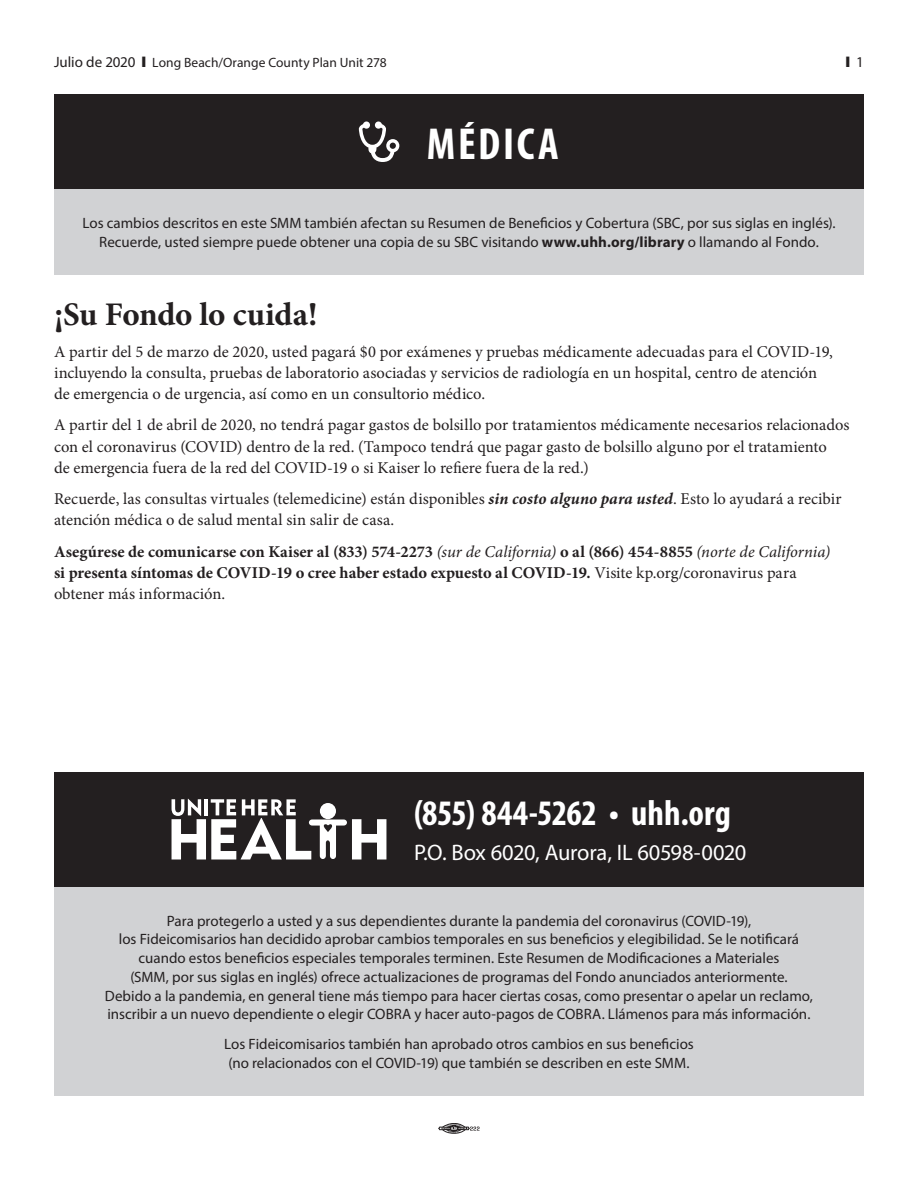
<style>
.page{position:relative;width:918px;height:1188px;background:#fff}
.page>*{position:absolute;margin:0;border:0;box-sizing:border-box;transform-origin:0 0}
.t1{font:700 condensed 45px "Myriad Pro";letter-spacing:.055em;color:#fff}
.t2{font:700 condensed 36px "Myriad Pro";color:#fff}
.t3{font:700 33px "Minion Pro";letter-spacing:-.015em;color:#231f20}
.t4{font:22.5px "Myriad Pro";letter-spacing:-.01em;color:#fff}
.t5{font:16.5px/21px "Minion Pro";color:#231f20}
.t6{font:700 16.5px/21px "Minion Pro";letter-spacing:.005em;color:#231f20}
.t7{font:15px/18.8px "Myriad Pro";color:#231f20;text-align:center}
.t8{font:13.5px "Myriad Pro";color:#231f20}
.s1{font-size:15px}
.s2{font-weight:700}
.s3{font-weight:700;font-style:italic}
.s4{font-weight:400;font-style:italic}
.s5{font-weight:400}
</style>
<div class="page">
<svg style="left:438px;top:1123px;width:42px;height:10px"></svg>
<div style="left:54px;top:886px;width:810px;height:210px;background:#d1d2d4"></div>
<div style="left:54px;top:189px;width:810px;height:85px;background:#d1d2d4"></div>
<div style="left:54px;top:94px;width:810px;height:95px;background:#231f20"></div>
<svg style="left:359px;top:122px;width:40px;height:40px"></svg>
<div style="left:54px;top:772px;width:810px;height:114px;background:#231f20"></div>
<svg style="left:172px;top:799px;width:214px;height:61px"></svg>
<p class="t8" style="left:54px;top:54px;width:334px"><span class="s1">Julio de 2020</span> ❙ Long Beach/Orange County Plan Unit 278</p>
<p class="t7" style="left:846px;top:52px;width:20px">❙ 1</p>
<h1 class="t1" style="left:427px;top:116px;width:133px">MÉDICA</h1>
<p class="t7" style="left:83px;top:213px;width:754px">Los cambios descritos en este SMM también afectan su Resumen de Beneficios y Cobertura (SBC, por sus siglas en inglés).<br>Recuerde, usted siempre puede obtener una copia de su SBC visitando <span class="s2">www.uhh.org/library</span> o llamando al Fondo.</p>
<h3 class="t3" style="left:54px;top:292px;width:265px">¡Su Fondo lo cuida!</h3>
<p class="t5" style="left:54px;top:341px;width:780px">A partir del 5 de marzo de 2020, usted pagará $0 por exámenes y pruebas médicamente adecuadas para el COVID-19, incluyendo la consulta, pruebas de laboratorio asociadas y servicios de radiología en un hospital, centro de atención de emergencia o de urgencia, así como en un consultorio médico.</p>
<p class="t5" style="left:54px;top:415px;width:797px">A partir del 1 de abril de 2020, no tendrá pagar gastos de bolsillo por tratamientos médicamente necesarios relacionados con el coronavirus (COVID) dentro de la red. (Tampoco tendrá que pagar gasto de bolsillo alguno por el tratamiento<br>de emergencia fuera de la red del COVID-19 o si Kaiser lo refiere fuera de la red.)</p>
<p class="t5" style="left:54px;top:488px;width:789px">Recuerde, las consultas virtuales (telemedicine) están disponibles <span class="s3">sin costo alguno para usted</span>. Esto lo ayudará a recibir atención médica o de salud mental sin salir de casa.</p>
<p class="t6" style="left:54px;top:541px;width:778px">Asegúrese de comunicarse con Kaiser al (833) 574-2273 <span class="s4">(sur de California)</span> o al (866) 454-8855 <span class="s4">(norte de California) </span>si presenta síntomas de COVID-19 o cree haber estado expuesto al COVID-19. <span class="s5">Visite kp.org/coronavirus para obtener más información.</span></p>
<h2 class="t2" style="left:414px;top:791px;width:319px">(855) 844-5262 • uhh.org</h2>
<h3 class="t4" style="left:414px;top:838px;width:334px">P.O. Box 6020, Aurora, IL 60598-0020</h3>
<p class="t7" style="left:105px;top:911px;width:710px">Para protegerlo a usted y a sus dependientes durante la pandemia del coronavirus (COVID-19),<br>los Fideicomisarios han decidido aprobar cambios temporales en sus beneficios y elegibilidad. Se le notificará cuando estos beneficios especiales temporales terminen. Este Resumen de Modificaciones a Materiales<br>(SMM, por sus siglas en inglés) ofrece actualizaciones de programas del Fondo anunciados anteriormente.<br>Debido a la pandemia, en general tiene más tiempo para hacer ciertas cosas, como presentar o apelar un reclamo, inscribir a un nuevo dependiente o elegir COBRA y hacer auto-pagos de COBRA. Llámenos para más información.</p>
<p class="t7" style="left:224px;top:1035px;width:471px;text-align:left">Los Fideicomisarios también han aprobado otros cambios en sus beneficios (no relacionados con el COVID-19) que también se describen en este SMM.</p>
</div>
